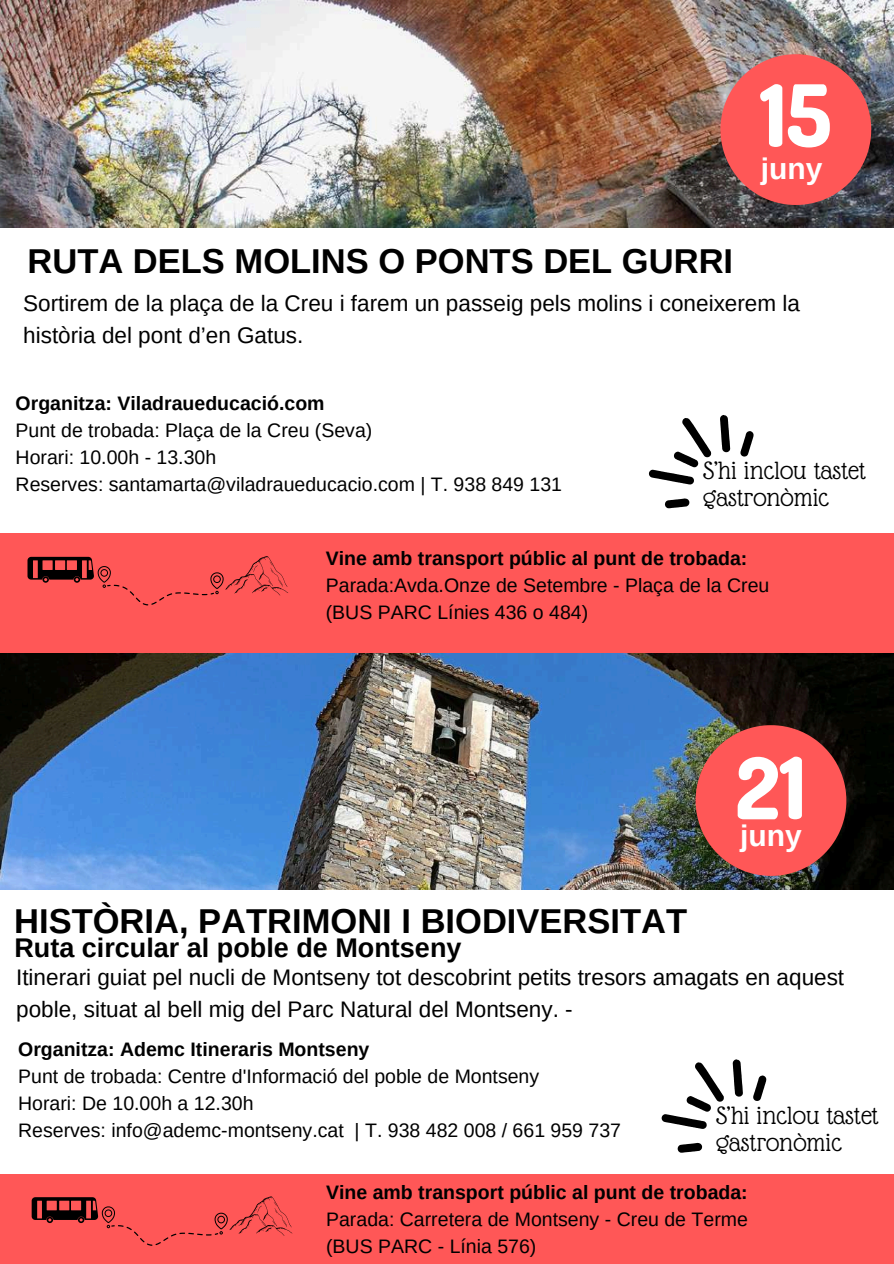
<style>
.page{position:relative;width:894px;height:1264px;background:#fff}
.page>*{position:absolute;margin:0;border:0;box-sizing:border-box;transform-origin:0 0}
.t1{font:800 85.65px "Dosis";color:#fff}
.t2{font:800 85.5px "Dosis";color:#fff}
.t3{font:700 34.5px "Arimo";color:#000}
.t4{font:700 30px "Arimo";color:#fff}
.t5{font:27.15px/27px "Glass Antiqua";color:#000}
.t6{font:700 27px "Arimo";color:#000}
.t7{font:22.5px/31.5px "Arimo";color:#000}
.t8{font:19.5px/27px "Arimo";color:#000}
.t9{font:700 19.5px "Arimo";color:#000}
</style>
<div class="page">
<hr style="left:22px;top:1263px;width:871px;height:1px;background:#ff5757">
<div style="left:0;top:568px;width:893px;height:86px;background:#ff5757"></div>
<img style="left:0;top:0;width:893px;height:228px">
<svg style="left:720px;top:54px;width:151px;height:151px;background:#dd595a"></svg>
<div style="left:0;top:533px;width:893px;height:91px;background:#ff5757"></div>
<svg style="left:648px;top:415px;width:105px;height:93px"></svg>
<svg style="left:27px;top:556px;width:261px;height:50px"></svg>
<img style="left:0;top:654px;width:893px;height:235px">
<svg style="left:695px;top:725px;width:151px;height:150px;background:#d24f4c"></svg>
<div style="left:0;top:1174px;width:893px;height:89px;background:#ff5757"></div>
<svg style="left:32px;top:1196px;width:260px;height:49px"></svg>
<svg style="left:661px;top:1059px;width:105px;height:93px"></svg>
<h3 class="t3" style="left:27px;top:241px;width:707px">RUTA DELS MOLINS O PONTS DEL GURRI</h3>
<h1 class="t1" style="left:760px;top:59px;width:73px">15</h1>
<h3 class="t4" style="left:760px;top:152px;width:63px">juny</h3>
<p class="t7" style="left:23px;top:288px;width:778px">Sortirem de la plaça de la Creu i farem un passeig pels molins i coneixerem la història del pont d’en Gatus.</p>
<p class="t9" style="left:16px;top:392px;width:310px">Organitza: Viladraueducació.com</p>
<p class="t8" style="left:16px;top:417px;width:548px">Punt de trobada: Plaça de la Creu (Seva)<br>Horari: 10.00h - 13.30h<br>Reserves: santamarta@viladraueducacio.com | T. 938 849 131</p>
<h3 class="t5" style="left:703px;top:457px;width:164px">S’hi inclou tastet gastronòmic</h3>
<p class="t9" style="left:326px;top:547px;width:423px">Vine amb transport públic al punt de trobada:</p>
<p class="t8" style="left:326px;top:572px;width:445px">Parada:Avda.Onze de Setembre - Plaça de la Creu (BUS PARC Línies 436 o 484)</p>
<h3 class="t3" style="left:14px;top:902px;width:674px">HISTÒRIA, PATRIMONI I BIODIVERSITAT</h3>
<h3 class="t6" style="left:14px;top:933px;width:448px">Ruta circular al poble de Montseny</h3>
<h2 class="t2" style="left:735px;top:731px;width:72px">21</h2>
<h3 class="t4" style="left:740px;top:819px;width:63px">juny</h3>
<h3 class="t4" style="left:756px;top:829px;width:63px">juny</h3>
<p class="t7" style="left:16px;top:961px;width:829px">Itinerari guiat pel nucli de Montseny tot descobrint petits tresors amagats en aquest poble, situat al bell mig del Parc Natural del Montseny. -</p>
<p class="t9" style="left:18px;top:1038px;width:352px">Organitza: Ademc Itineraris Montseny</p>
<p class="t8" style="left:18px;top:1062px;width:604px">Punt de trobada: Centre d'Informació del poble de Montseny<br>Horari: De 10.00h a 12.30h<br>Reserves: info@ademc-montseny.cat | T. 938 482 008 / 661 959 737</p>
<h3 class="t5" style="left:715px;top:1101px;width:164px">S’hi inclou tastet gastronòmic</h3>
<p class="t9" style="left:326px;top:1181px;width:423px">Vine amb transport públic al punt de trobada:</p>
<p class="t8" style="left:326px;top:1205px;width:423px">Parada: Carretera de Montseny - Creu de Terme (BUS PARC - Línia 576)</p>
</div>
